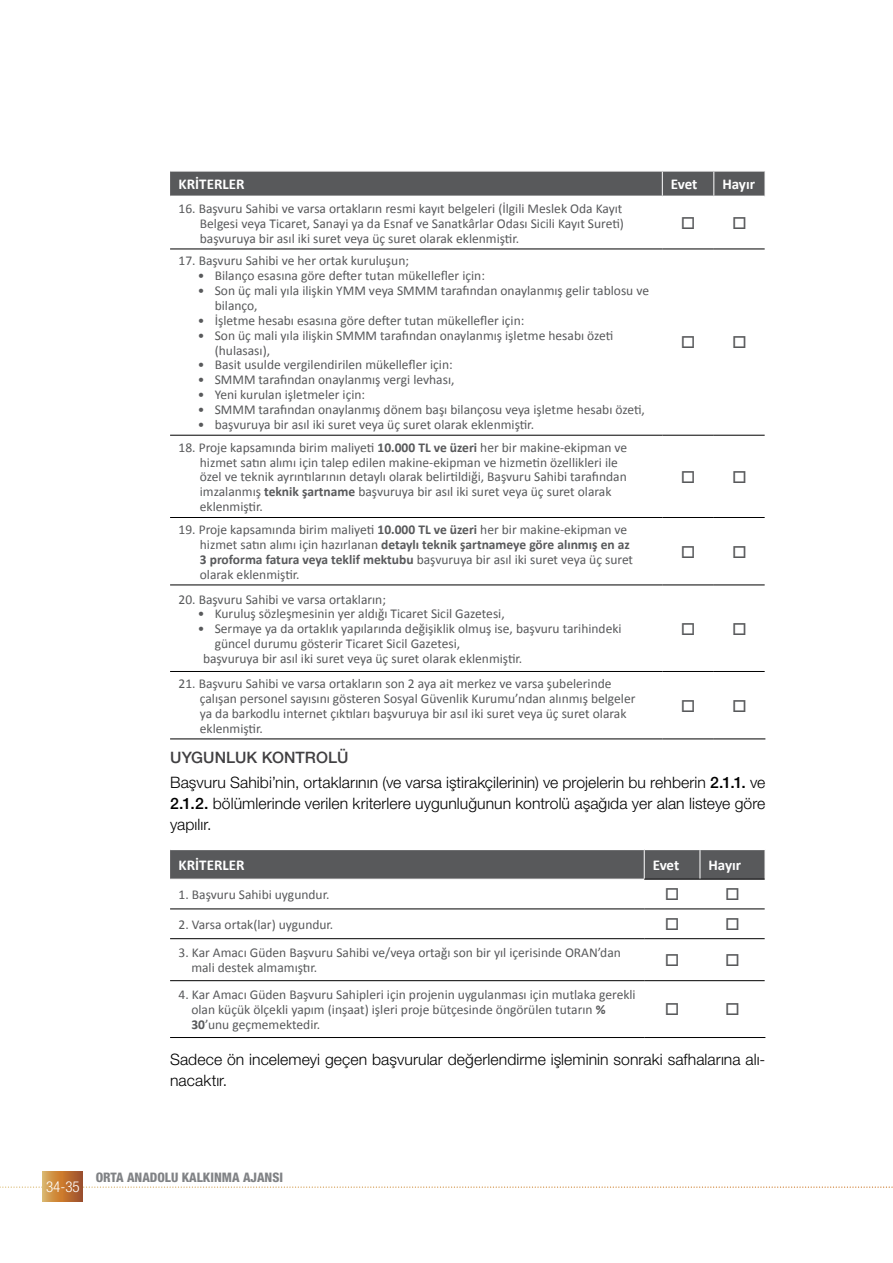
<style>
.page{position:relative;width:893px;height:1263px;background:#fff}
.page>*{position:absolute;margin:0;border:0;box-sizing:border-box;transform-origin:0 0}
.t1{font:300 15.75px/21px "Helvetica Neue LT Std";letter-spacing:.005em;color:#000}
.t2{font:700 15px "Calibri";color:#fff}
.t3{font:300 condensed 15px "Helvetica Neue LT Std";color:#fff}
.t4{font:13.5px/14.9px "Calibri";color:#58595b}
.t5{font:800 condensed 13.2px "Helvetica Neue LT Std";color:#808285}
.s1{font-weight:700}
.s2{font-weight:500;color:#414042}
.s3{font-weight:500}
</style>
<div class="page">
<svg style="left:0;top:1186px;width:893px;height:2px"></svg>
<svg style="left:43px;top:1171px;width:40px;height:30px"></svg>
<hr style="left:170px;top:249px;width:492px;height:1px;background:#000">
<hr style="left:170px;top:435px;width:492px;height:1px;background:#000">
<hr style="left:170px;top:517px;width:492px;height:1px;background:#000">
<hr style="left:170px;top:585px;width:492px;height:1px;background:#000">
<hr style="left:170px;top:671px;width:492px;height:1px;background:#000">
<hr style="left:170px;top:739px;width:492px;height:1px;background:#000">
<svg style="left:170px;top:171px;width:595px;height:25px;background:#5f6062"></svg>
<hr style="left:662px;top:249px;width:52px;height:1px;background:#000">
<hr style="left:714px;top:249px;width:51px;height:1px;background:#000">
<hr style="left:662px;top:435px;width:52px;height:1px;background:#000">
<hr style="left:714px;top:435px;width:51px;height:1px;background:#000">
<hr style="left:662px;top:517px;width:52px;height:1px;background:#000">
<hr style="left:714px;top:517px;width:51px;height:1px;background:#000">
<hr style="left:662px;top:585px;width:52px;height:1px;background:#000">
<hr style="left:714px;top:585px;width:51px;height:1px;background:#000">
<hr style="left:662px;top:671px;width:52px;height:1px;background:#000">
<hr style="left:714px;top:671px;width:51px;height:1px;background:#000">
<hr style="left:662px;top:739px;width:52px;height:1px;background:#000">
<hr style="left:714px;top:739px;width:51px;height:1px;background:#000">
<hr style="left:170px;top:909px;width:474px;height:1px;background:#000">
<hr style="left:170px;top:938px;width:474px;height:1px;background:#000">
<hr style="left:170px;top:980px;width:474px;height:1px;background:#000">
<hr style="left:170px;top:1037px;width:474px;height:1px;background:#000">
<svg style="left:170px;top:849px;width:595px;height:30px;background:#606163"></svg>
<hr style="left:644px;top:879px;width:56px;height:1px;background:#000">
<hr style="left:700px;top:879px;width:65px;height:1px;background:#000">
<hr style="left:644px;top:909px;width:56px;height:1px;background:#000">
<hr style="left:700px;top:909px;width:65px;height:1px;background:#000">
<hr style="left:644px;top:938px;width:56px;height:1px;background:#000">
<hr style="left:700px;top:938px;width:65px;height:1px;background:#000">
<hr style="left:644px;top:980px;width:56px;height:1px;background:#000">
<hr style="left:700px;top:980px;width:65px;height:1px;background:#000">
<hr style="left:644px;top:1037px;width:56px;height:1px;background:#000">
<hr style="left:700px;top:1037px;width:65px;height:1px;background:#000">
<p class="t2" style="left:179px;top:175px;width:67px">KRİTERLER</p>
<p class="t2" style="left:671px;top:175px;width:28px">Evet</p>
<p class="t2" style="left:722px;top:175px;width:34px">Hayır</p>
<p class="t4" style="left:200px;top:200px;width:426px;text-align:justify;text-indent:-21px">16. Başvuru Sahibi ve varsa ortakların resmi kayıt belgeleri (İlgili Meslek Oda Kayıt Belgesi veya Ticaret, Sanayi ya da Esnaf ve Sanatkârlar Odası Sicili Kayıt Sureti) başvuruya bir asıl iki suret veya üç suret olarak eklenmiştir.</p>
<p class="t4" style="left:179px;top:253px;width:232px">17. Başvuru Sahibi ve her ortak kuruluşun;</p>
<p class="t4" style="left:198px;top:268px;width:289px">• Bilanço esasına göre defter tutan mükellefler için:</p>
<p class="t4" style="left:215px;top:283px;width:436px;text-indent:-17px">• Son üç mali yıla ilişkin YMM veya SMMM tarafından onaylanmış gelir tablosu ve bilanço,</p>
<p class="t4" style="left:198px;top:312px;width:328px">• İşletme hesabı esasına göre defter tutan mükellefler için:</p>
<p class="t4" style="left:215px;top:327px;width:400px;text-indent:-17px">• Son üç mali yıla ilişkin SMMM tarafından onaylanmış işletme hesabı özeti (hulasası),</p>
<p class="t4" style="left:198px;top:357px;width:257px">• Basit usulde vergilendirilen mükellefler için:</p>
<p class="t4" style="left:198px;top:372px;width:258px">• SMMM tarafından onaylanmış vergi levhası,</p>
<p class="t4" style="left:198px;top:387px;width:169px">• Yeni kurulan işletmeler için:</p>
<p class="t4" style="left:198px;top:401px;width:449px">• SMMM tarafından onaylanmış dönem başı bilançosu veya işletme hesabı özeti,</p>
<p class="t4" style="left:198px;top:416px;width:338px">• başvuruya bir asıl iki suret veya üç suret olarak eklenmiştir.</p>
<p class="t4" style="left:200px;top:439px;width:429px;text-indent:-21px">18. Proje kapsamında birim maliyeti <span class="s1">10.000 TL ve üzeri</span> her bir makine-ekipman ve hizmet satın alımı için talep edilen makine-ekipman ve hizmetin özellikleri ile özel ve teknik ayrıntılarının detaylı olarak belirtildiği, Başvuru Sahibi tarafından imzalanmış <span class="s1">teknik şartname</span> başvuruya bir asıl iki suret veya üç suret olarak eklenmiştir.</p>
<p class="t4" style="left:200px;top:521px;width:435px;text-indent:-21px">19. Proje kapsamında birim maliyeti <span class="s1">10.000 TL ve üzeri</span> her bir makine-ekipman ve hizmet satın alımı için hazırlanan <span class="s1">detaylı teknik şartnameye göre alınmış en az 3 proforma fatura veya teklif mektubu</span> başvuruya bir asıl iki suret veya üç suret olarak eklenmiştir.</p>
<p class="t4" style="left:179px;top:591px;width:209px">20. Başvuru Sahibi ve varsa ortakların;</p>
<p class="t4" style="left:198px;top:606px;width:309px">• Kuruluş sözleşmesinin yer aldığı Ticaret Sicil Gazetesi,</p>
<p class="t4" style="left:198px;top:621px;width:425px">• Sermaye ya da ortaklık yapılarında değişiklik olmuş ise, başvuru tarihindeki</p>
<p class="t4" style="left:215px;top:636px;width:247px">güncel durumu gösterir Ticaret Sicil Gazetesi,</p>
<p class="t4" style="left:203px;top:650px;width:321px">başvuruya bir asıl iki suret veya üç suret olarak eklenmiştir.</p>
<p class="t4" style="left:200px;top:675px;width:437px;text-indent:-21px">21. Başvuru Sahibi ve varsa ortakların son 2 aya ait merkez ve varsa şubelerinde çalışan personel sayısını gösteren Sosyal Güvenlik Kurumu’ndan alınmış belgeler ya da barkodlu internet çıktıları başvuruya bir asıl iki suret veya üç suret olarak eklenmiştir.</p>
<p class="t1" style="left:170px;top:744px;width:597px;line-height:25.2px"><span class="s2">UYGUNLUK KONTROLÜ<br></span>Başvuru Sahibi’nin, ortaklarının (ve varsa iştirakçilerinin) ve projelerin bu rehberin <span class="s3">2.1.1.</span> ve</p>
<p class="t1" style="left:170px;top:792px;width:597px"><span class="s3">2.1.2.</span> bölümlerinde verilen kriterlere uygunluğunun kontrolü aşağıda yer alan listeye göre yapılır.</p>
<p class="t2" style="left:179px;top:855px;width:67px">KRİTERLER</p>
<p class="t2" style="left:653px;top:855px;width:28px">Evet</p>
<p class="t2" style="left:708px;top:855px;width:34px">Hayır</p>
<p class="t4" style="left:179px;top:886px;width:152px">1. Başvuru Sahibi uygundur.</p>
<p class="t4" style="left:179px;top:916px;width:156px">2. Varsa ortak(lar) uygundur.</p>
<p class="t4" style="left:191px;top:945px;width:431px;text-indent:-13px">3. Kar Amacı Güden Başvuru Sahibi ve/veya ortağı son bir yıl içerisinde ORAN’dan mali destek almamıştır.</p>
<p class="t4" style="left:191px;top:987px;width:446px;text-indent:-13px">4. Kar Amacı Güden Başvuru Sahipleri için projenin uygulanması için mutlaka gerekli olan küçük ölçekli yapım (inşaat) işleri proje bütçesinde öngörülen tutarın <span class="s1">%<br>30</span>’unu geçmemektedir.</p>
<p class="t1" style="left:170px;top:1049px;width:597px">Sadece ön incelemeyi geçen başvurular değerlendirme işleminin sonraki safhalarına alı&shy;nacaktır.</p>
<p class="t3" style="left:46px;top:1178px;width:35px">34-35</p>
<p class="t5" style="left:96px;top:1169px;width:189px">ORTA ANADOLU KALKINMA AJANSI</p>
</div>
